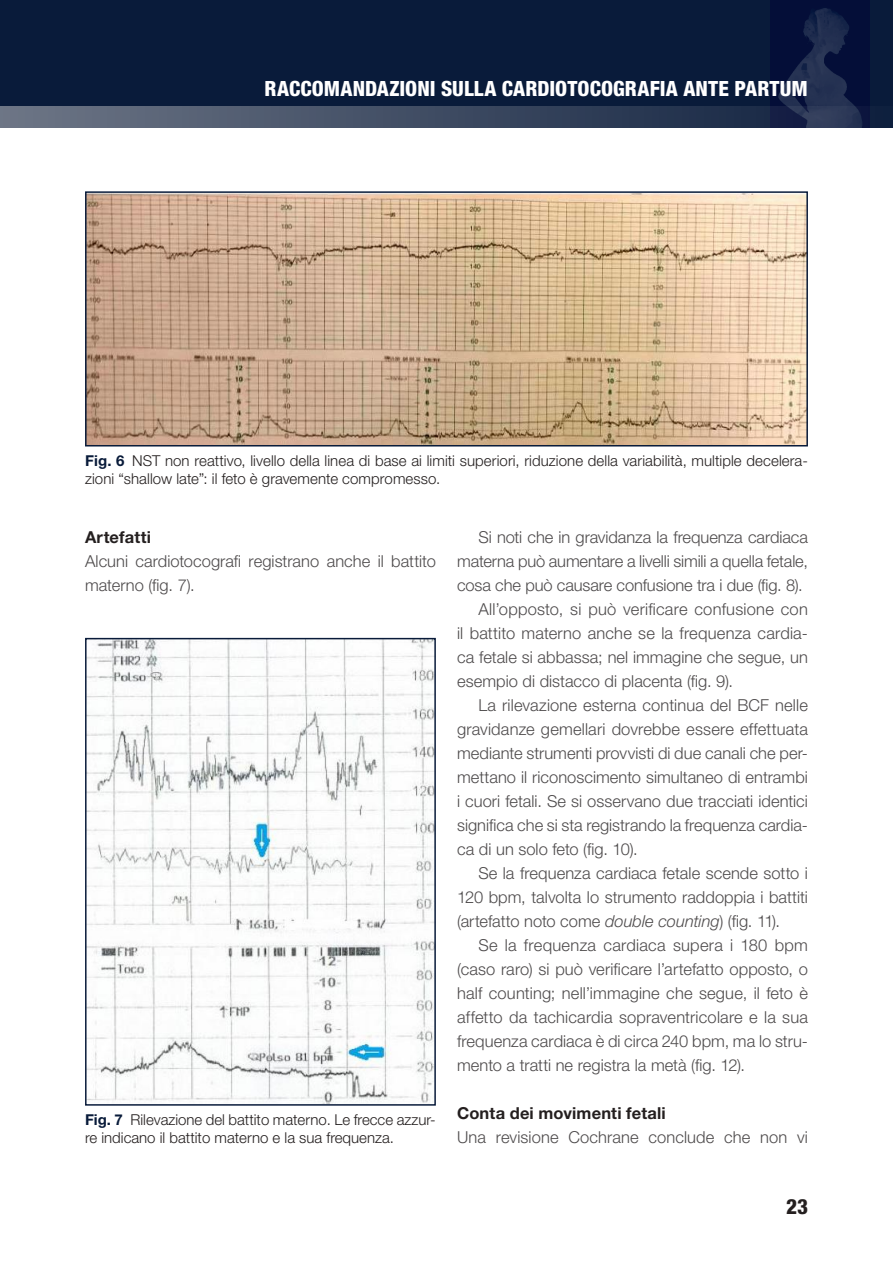
<style>
.page{position:relative;width:893px;height:1263px;background:#fff}
.page>*{position:absolute;margin:0;border:0;box-sizing:border-box;transform-origin:0 0}
.t1{font:800 condensed 21px "Helvetica Neue LT Std";letter-spacing:.005em;color:#fff}
.t2{font:800 condensed 21px "Helvetica Neue LT Std";color:#241f1f}
.t3{font:300 16.5px/24px "Helvetica Neue LT Std";letter-spacing:.005em;color:#4e4b4c}
.t4{font:700 16.5px "Helvetica Neue LT Std";letter-spacing:.01em;color:#241f1f}
.t5{font:300 15px/18px "Helvetica Neue LT Std";letter-spacing:.005em;color:#241f1f}
.s1{font-weight:700;color:#091b3a}
.s2{font-style:italic}
</style>
<div class="page">
<div style="left:0;top:0;width:893px;height:128px;background:#091b3a"></div>
<img style="left:771px;top:0;width:98px;height:106px">
<svg style="left:0;top:106px;width:862px;height:22px"></svg>
<img style="left:88px;top:194px;width:717px;height:249px">
<div style="left:85px;top:191px;width:723px;height:255px;border:2px solid #091b3a"></div>
<img style="left:88px;top:641px;width:345px;height:462px">
<div style="left:85px;top:638px;width:351px;height:468px;border:2px solid #091b3a"></div>
<p class="t1" style="left:265px;top:75px;width:545px">RACCOMANDAZIONI SULLA CARDIOTOCOGRAFIA ANTE PARTUM</p>
<p class="t5" style="left:85px;top:451px;width:724px"><span class="s1">Fig. 6</span> NST non reattivo, livello della linea di base ai limiti superiori, riduzione della variabilità, multiple decelera‑ zioni “shallow late”: il feto è gravemente compromesso.</p>
<p class="t4" style="left:85px;top:527px;width:68px">Artefatti</p>
<p class="t3" style="left:85px;top:549px;width:352px">Alcuni cardiotocografi registrano anche il battito materno (fig. 7).</p>
<p class="t5" style="left:85px;top:1110px;width:352px"><span class="s1">Fig. 7</span> Rilevazione del battito materno. Le frecce azzur‑ re indicano il battito materno e la sua frequenza.</p>
<p class="t3" style="left:478px;top:525px;width:331px">Si noti che in gravidanza la frequenza cardiaca</p>
<p class="t3" style="left:457px;top:549px;width:352px">materna può aumentare a livelli simili a quella fetale,</p>
<p class="t3" style="left:457px;top:573px;width:347px">cosa che può causare confusione tra i due (fig. 8).</p>
<p class="t3" style="left:478px;top:597px;width:331px">All’opposto, si può verificare confusione con</p>
<p class="t3" style="left:457px;top:621px;width:352px">il battito materno anche se la frequenza cardia‑</p>
<p class="t3" style="left:457px;top:645px;width:352px">ca fetale si abbassa; nel immagine che segue, un</p>
<p class="t3" style="left:457px;top:669px;width:278px">esempio di distacco di placenta (fig. 9).</p>
<p class="t3" style="left:478px;top:693px;width:331px">La rilevazione esterna continua del BCF nelle</p>
<p class="t3" style="left:457px;top:717px;width:352px">gravidanze gemellari dovrebbe essere effettuata</p>
<p class="t3" style="left:457px;top:741px;width:352px">mediante strumenti provvisti di due canali che per‑</p>
<p class="t3" style="left:457px;top:765px;width:352px">mettano il riconoscimento simultaneo di entrambi</p>
<p class="t3" style="left:457px;top:789px;width:352px">i cuori fetali. Se si osservano due tracciati identici</p>
<p class="t3" style="left:457px;top:813px;width:352px">significa che si sta registrando la frequenza cardia‑</p>
<p class="t3" style="left:457px;top:837px;width:182px">ca di un solo feto (fig. 10).</p>
<p class="t3" style="left:478px;top:861px;width:331px">Se la frequenza cardiaca fetale scende sotto i</p>
<p class="t3" style="left:457px;top:885px;width:352px">120 bpm, talvolta lo strumento raddoppia i battiti</p>
<p class="t3" style="left:457px;top:909px;width:325px">(artefatto noto come <span class="s2">double counting</span>) (fig. 11).</p>
<p class="t3" style="left:478px;top:933px;width:331px">Se la frequenza cardiaca supera i 180 bpm</p>
<p class="t3" style="left:457px;top:957px;width:352px">(caso raro) si può verificare l’artefatto opposto, o</p>
<p class="t3" style="left:457px;top:981px;width:352px">half counting; nell’immagine che segue, il feto è</p>
<p class="t3" style="left:457px;top:1005px;width:352px">affetto da tachicardia sopraventricolare e la sua</p>
<p class="t3" style="left:457px;top:1029px;width:352px">frequenza cardiaca è di circa 240 bpm, ma lo stru‑</p>
<p class="t3" style="left:457px;top:1053px;width:289px">mento a tratti ne registra la metà (fig. 12).</p>
<p class="t4" style="left:457px;top:1103px;width:210px">Conta dei movimenti fetali</p>
<p class="t3" style="left:457px;top:1125px;width:352px">Una revisione Cochrane conclude che non vi</p>
<p class="t2" style="left:786px;top:1194px;width:23px">23</p>
</div>
